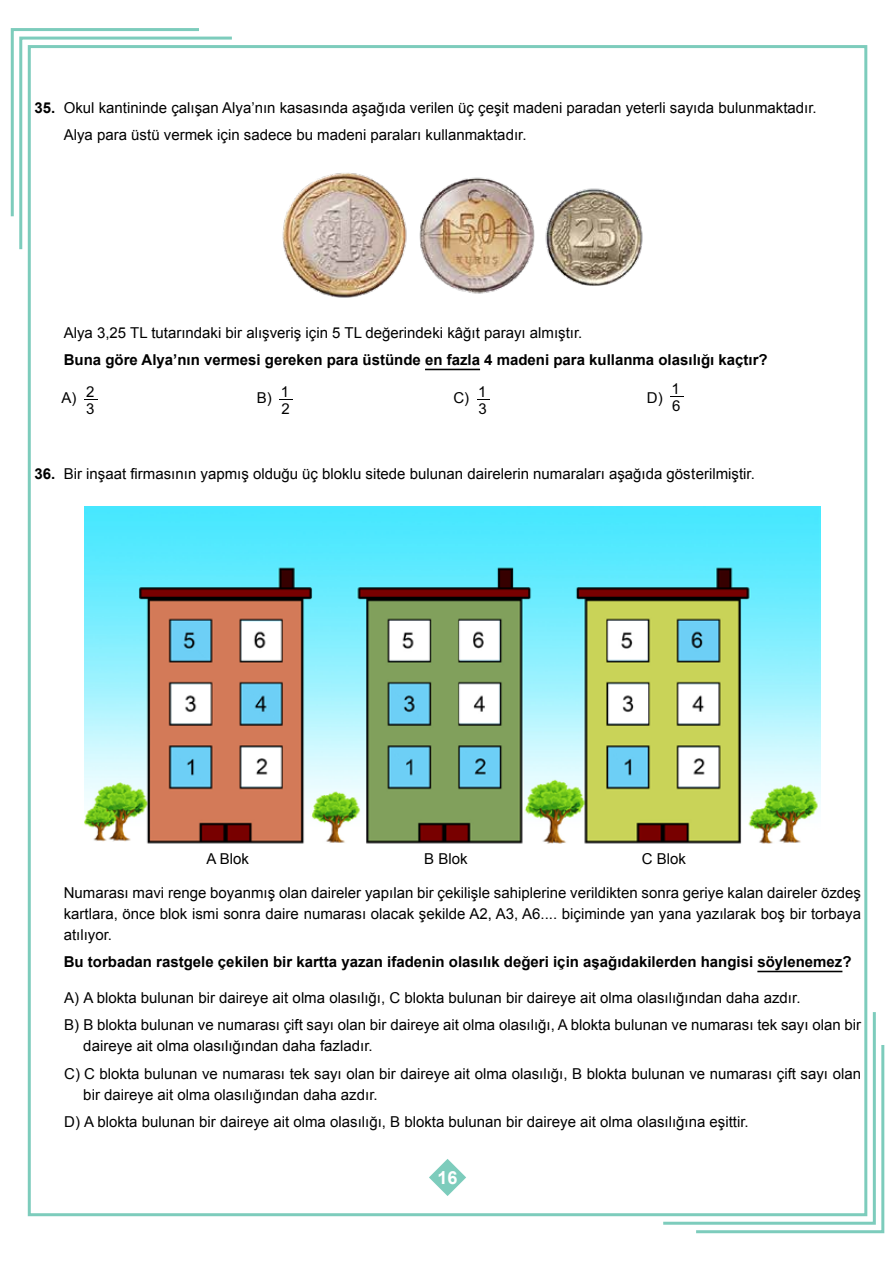
<style>
.page{position:relative;width:893px;height:1263px;background:#fff}
.page>*{position:absolute;margin:0;border:0;box-sizing:border-box;transform-origin:0 0}
.t1{font:700 18px "Arial";color:#fff}
.t2{font:15px/27.3px "Arial";color:#000}
.t3{font:700 15px "Arial";color:#000}
.s1{font-weight:700}
</style>
<div class="page">
<svg style="left:19px;top:36px;width:216px;height:216px"></svg>
<svg style="left:10px;top:28px;width:192px;height:191px"></svg>
<svg style="left:660px;top:1009px;width:216px;height:216px"></svg>
<svg style="left:693px;top:1042px;width:192px;height:192px"></svg>
<svg style="left:429px;top:1159px;width:37px;height:37px"></svg>
<hr style="left:425px;top:369px;width:55px;height:1px;background:#000">
<hr style="left:757px;top:971px;width:85px;height:1px;background:#000">
<img style="left:282px;top:172px;width:361px;height:126px">
<svg style="left:670px;top:396px;width:13px;height:1px"></svg>
<img style="left:84px;top:507px;width:736px;height:337px">
<p class="t2" style="left:64px;top:94px;width:754px;text-indent:-29px"><span class="s1">35.</span> Okul kantininde çalışan Alya’nın kasasında aşağıda verilen üç çeşit madeni paradan yeterli sayıda bulunmaktadır.<br>Alya para üstü vermek için sadece bu madeni paraları kullanmaktadır.</p>
<p class="t2" style="left:64px;top:319px;width:520px">Alya 3,25 TL tutarındaki bir alışveriş için 5 TL değerindeki kâğıt parayı almıştır.</p>
<p class="t3" style="left:64px;top:350px;width:705px">Buna göre Alya’nın vermesi gereken para üstünde en fazla 4 madeni para kullanma olasılığı kaçtır?</p>
<p class="t2" style="left:62px;top:384px;width:16px">A)</p>
<p class="t2" style="left:86px;top:395px;width:10px">3</p>
<p class="t2" style="left:672px;top:375px;width:10px">1</p>
<p class="t2" style="left:86px;top:378px;width:10px">2</p>
<p class="t2" style="left:281px;top:378px;width:10px">1</p>
<p class="t2" style="left:478px;top:378px;width:10px">1</p>
<p class="t2" style="left:453px;top:384px;width:17px">C)</p>
<p class="t2" style="left:257px;top:384px;width:16px">B)</p>
<p class="t2" style="left:647px;top:384px;width:17px">D)</p>
<p class="t2" style="left:672px;top:392px;width:10px">6</p>
<p class="t2" style="left:281px;top:395px;width:10px">2</p>
<p class="t2" style="left:478px;top:395px;width:10px">3</p>
<p class="t2" style="left:35px;top:460px;width:722px"><span class="s1">36.</span> Bir inşaat firmasının yapmış olduğu üç bloklu sitede bulunan dairelerin numaraları aşağıda gösterilmiştir.</p>
<p class="t2" style="left:206px;top:845px;width:44px">A Blok</p>
<p class="t2" style="left:424px;top:845px;width:45px">B Blok</p>
<p class="t2" style="left:642px;top:845px;width:46px">C Blok</p>
<p class="t2" style="left:64px;top:882px;width:799px;line-height:21px;text-align:justify">Numarası mavi renge boyanmış olan daireler yapılan bir çekilişle sahiplerine verildikten sonra geriye kalan daireler özdeş kartlara, önce blok ismi sonra daire numarası olacak şekilde A2, A3, A6.... biçiminde yan yana yazılarak boş bir torbaya atılıyor.</p>
<p class="t3" style="left:64px;top:952px;width:789px">Bu torbadan rastgele çekilen bir kartta yazan ifadenin olasılık değeri için aşağıdakilerden hangisi söylenemez?</p>
<p class="t2" style="left:64px;top:984px;width:798px">A) A blokta bulunan bir daireye ait olma olasılığı, C blokta bulunan bir daireye ait olma olasılığından daha azdır.<br>B) B blokta bulunan ve numarası çift sayı olan bir daireye ait olma olasılığı, A blokta bulunan ve numarası tek sayı olan bir</p>
<p class="t2" style="left:64px;top:1032px;width:798px;text-indent:19px">daireye ait olma olasılığından daha fazladır.<br>C) C blokta bulunan ve numarası tek sayı olan bir daireye ait olma olasılığı, B blokta bulunan ve numarası çift sayı olan</p>
<p class="t2" style="left:64px;top:1081px;width:686px;text-indent:19px">bir daireye ait olma olasılığından daha azdır.<br>D) A blokta bulunan bir daireye ait olma olasılığı, B blokta bulunan bir daireye ait olma olasılığına eşittir.</p>
<p class="t1" style="left:438px;top:1166px;width:22px">16</p>
</div>
